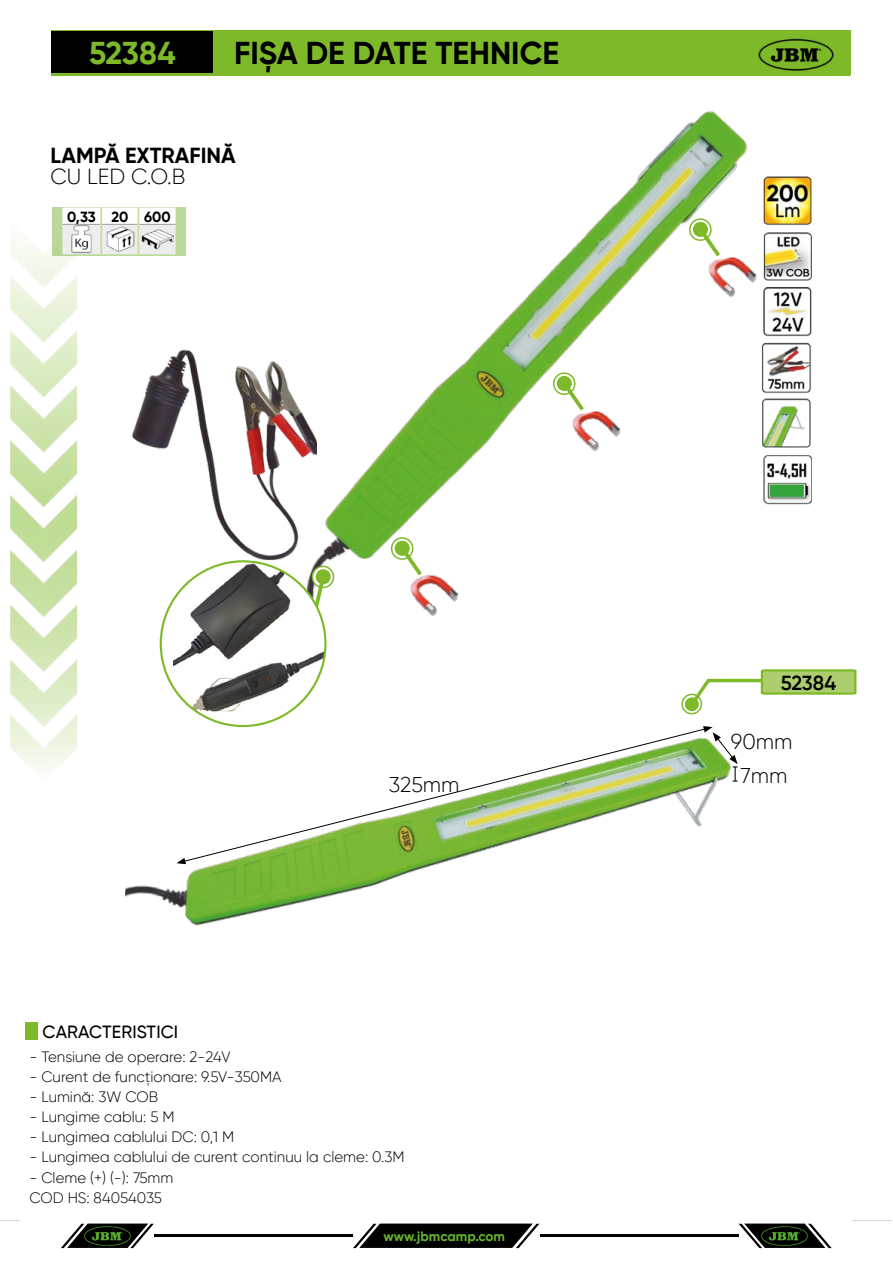
<style>
.page{position:relative;width:893px;height:1263px;background:#fff}
.page>*{position:absolute;margin:0;border:0;box-sizing:border-box;transform-origin:0 0}
.t1{font:700 31.5px "Gilroy";color:#000}
.t2{font:700 31.5px "Gilroy";letter-spacing:-.005em;color:#7db928}
.t3{font:700 21.75px "Gilroy";color:#000}
.t4{font:300 21.75px "Gilroy";color:#000}
.t5{font:300 21.3px "Gilroy";color:#000}
.t6{font:600 20.25px "Gilroy";letter-spacing:-.005em;color:#000}
.t7{font:500 17.7px "Gilroy";letter-spacing:.01em;color:#000}
.t8{font:300 15px/20.1px "Gilroy";color:#000}
.t9{font:700 14.7px "Gilroy";letter-spacing:-.005em;color:#000}
.t10{font:700 13.5px "Gilroy";color:#69b42e}
</style>
<div class="page">
<hr style="left:154px;top:1234px;width:198px;height:3px;background:#000">
<hr style="left:540px;top:1234px;width:198px;height:3px;background:#000">
<svg style="left:353px;top:1223px;width:186px;height:25px;background:#2a2a2a"></svg>
<svg style="left:61px;top:1223px;width:93px;height:25px"></svg>
<svg style="left:739px;top:1223px;width:93px;height:25px"></svg>
<img style="left:84px;top:1225px;width:48px;height:21px">
<img style="left:761px;top:1225px;width:48px;height:21px">
<svg style="left:0;top:1220px;width:20px;height:1px"></svg>
<hr style="left:852px;top:1220px;width:39px;height:1px;background:#dadada">
<img style="left:10px;top:241px;width:67px;height:531px">
<img style="left:132px;top:349px;width:160px;height:212px">
<img style="left:292px;top:111px;width:455px;height:451px">
<svg style="left:25px;top:1022px;width:13px;height:18px"></svg>
<svg style="left:52px;top:207px;width:134px;height:48px"></svg>
<hr style="left:100px;top:224px;width:2px;height:30px;background:#c7dd9b">
<hr style="left:138px;top:224px;width:1px;height:30px;background:#c7dd9b">
<img style="left:67px;top:225px;width:29px;height:28px">
<img style="left:107px;top:225px;width:28px;height:28px">
<img style="left:141px;top:225px;width:33px;height:28px">
<svg style="left:682px;top:694px;width:19px;height:20px"></svg>
<div style="left:681px;top:694px;width:21px;height:20px;border:2px solid #7db928;border-radius:50%"></div>
<div style="left:685px;top:697px;width:14px;height:14px;background:#7db928;border-radius:50%"></div>
<svg style="left:392px;top:538px;width:21px;height:21px"></svg>
<div style="left:391px;top:537px;width:22px;height:23px;border:2px solid #7db928;border-radius:50%"></div>
<svg style="left:397px;top:543px;width:29px;height:26px"></svg>
<div style="left:395px;top:541px;width:15px;height:15px;background:#7db928;border-radius:50%"></div>
<svg style="left:687px;top:669px;width:170px;height:40px"></svg>
<svg style="left:51px;top:31px;width:800px;height:45px;background:#63931f"></svg>
<svg style="left:310px;top:527px;width:22px;height:22px"></svg>
<img style="left:763px;top:176px;width:49px;height:50px">
<img style="left:762px;top:398px;width:49px;height:50px">
<img style="left:762px;top:343px;width:50px;height:50px">
<img style="left:763px;top:232px;width:49px;height:49px">
<img style="left:763px;top:287px;width:49px;height:50px">
<img style="left:763px;top:455px;width:48px;height:50px">
<img style="left:410px;top:569px;width:49px;height:48px">
<svg style="left:554px;top:373px;width:21px;height:21px"></svg>
<div style="left:553px;top:372px;width:22px;height:23px;border:2px solid #7db928;border-radius:50%"></div>
<svg style="left:559px;top:378px;width:29px;height:37px"></svg>
<div style="left:557px;top:376px;width:15px;height:15px;background:#7db928;border-radius:50%"></div>
<img style="left:569px;top:408px;width:55px;height:49px">
<svg style="left:690px;top:219px;width:21px;height:21px"></svg>
<div style="left:689px;top:218px;width:23px;height:23px;border:2px solid #7db928;border-radius:50%"></div>
<svg style="left:695px;top:224px;width:29px;height:37px"></svg>
<div style="left:693px;top:222px;width:15px;height:15px;background:#7db928;border-radius:50%"></div>
<img style="left:705px;top:254px;width:52px;height:49px">
<img style="left:125px;top:725px;width:592px;height:201px">
<svg style="left:182px;top:728px;width:525px;height:134px"></svg>
<svg style="left:177px;top:858px;width:9px;height:6px"></svg>
<svg style="left:703px;top:726px;width:35px;height:56px"></svg>
<svg style="left:325px;top:565px;width:10px;height:23px"></svg>
<img style="left:173px;top:561px;width:152px;height:150px">
<img style="left:757px;top:37px;width:77px;height:35px">
<h1 class="t2" style="left:89px;top:33px;width:88px">52384</h1>
<h1 class="t1" style="left:234px;top:33px;width:326px">FIȘA DE DATE TEHNICE</h1>
<h2 class="t3" style="left:51px;top:142px;width:187px">LAMPĂ EXTRAFINĂ</h2>
<h2 class="t4" style="left:51px;top:163px;width:136px">CU LED C.O.B</h2>
<p class="t9" style="left:67px;top:207px;width:105px">0,33 20 600</p>
<p class="t7" style="left:43px;top:1021px;width:137px">CARACTERISTICI</p>
<h3 class="t5" style="left:389px;top:771px;width:72px">325mm</h3>
<p class="t8" style="left:29px;top:1046px;width:203px">- Tensiune de operare: 2-24V</p>
<p class="t8" style="left:29px;top:1066px;width:254px">- Curent de funcționare: 9.5V-350MA</p>
<p class="t8" style="left:29px;top:1086px;width:130px">- Lumină: 3W COB</p>
<p class="t8" style="left:29px;top:1107px;width:147px">- Lungime cablu: 5 M</p>
<p class="t8" style="left:29px;top:1127px;width:206px">- Lungimea cablului DC: 0,1 M</p>
<p class="t8" style="left:29px;top:1147px;width:377px">- Lungimea cablului de curent continuu la cleme: 0.3M</p>
<p class="t8" style="left:29px;top:1167px;width:145px">- Cleme (+) (-): 75mm<br>COD HS: 84054035</p>
<p class="t10" style="left:383px;top:1228px;width:123px">www.jbmcamp.com</p>
<h3 class="t6" style="left:781px;top:670px;width:57px">52384</h3>
<h3 class="t5" style="left:731px;top:728px;width:63px">90mm</h3>
<h3 class="t5" style="left:740px;top:762px;width:48px">7mm</h3>
</div>
